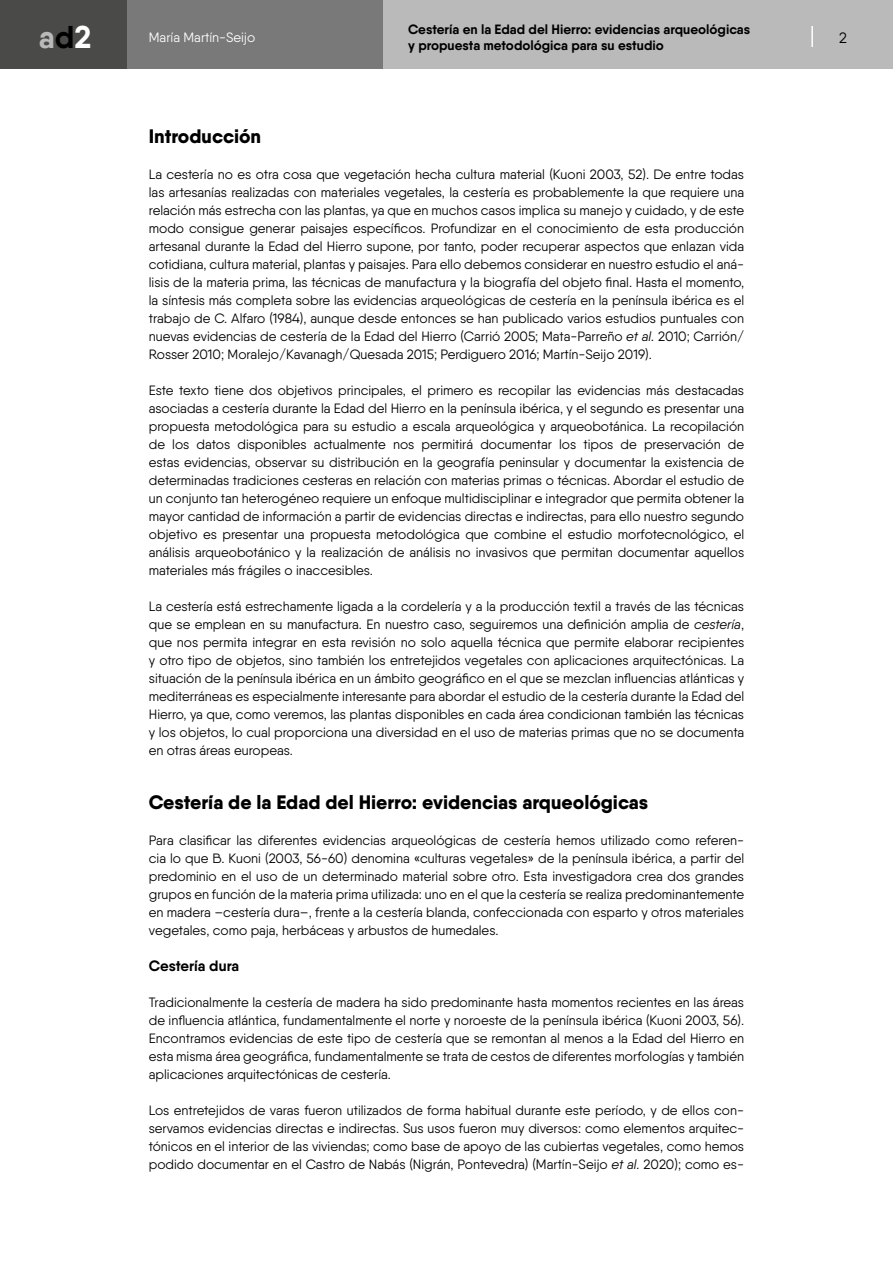
<style>
.page{position:relative;width:893px;height:1263px;background:#fff}
.page>*{position:absolute;margin:0;border:0;box-sizing:border-box;transform-origin:0 0}
.t1{font:700 31.5px "Qanelas";color:#bababa}
.t2{font:800 19.5px "Qanelas";color:#000}
.t3{font:700 15px "Qanelas";color:#000}
.t4{font:15px "Qanelas";color:#000}
.t5{font:13.5px/18px "Qanelas";color:#000;text-align:justify}
.t6{font:700 13.5px/16.5px "Qanelas";color:#000}
.t7{font:13.5px "Qanelas";color:#fff}
.s1{color:#000}
.s2{color:#fff}
.s3{font-style:italic}
</style>
<div class="page">
<div style="left:0;top:0;width:128px;height:68px;background:#4a4a49"></div>
<div style="left:383px;top:0;width:510px;height:68px;background:#bababa"></div>
<div style="left:128px;top:0;width:255px;height:68px;background:#797979"></div>
<hr style="left:811px;top:26px;width:2px;height:21px;background:#fff">
<p class="t7" style="left:149px;top:29px;width:108px">María Martín-Seijo</p>
<p class="t6" style="left:408px;top:21px;width:344px">Cestería en la Edad del Hierro: evidencias arqueológicas y propuesta metodológica para su estudio</p>
<h1 class="t1" style="left:39px;top:17px;width:54px">a<span class="s1">d</span><span class="s2">2</span></h1>
<p class="t4" style="left:839px;top:28px;width:9px">2</p>
<h2 class="t2" style="left:149px;top:124px;width:114px">Introducción</h2>
<p class="t5" style="left:149px;top:165px;width:597px">La cestería no es otra cosa que vegetación hecha cultura material (Kuoni 2003, 52). De entre todas las artesanías realizadas con materiales vegetales, la cestería es probablemente la que requiere una relación más estrecha con las plantas, ya que en muchos casos implica su manejo y cuidado, y de este modo consigue generar paisajes específicos. Profundizar en el conocimiento de esta producción artesanal durante la Edad del Hierro supone, por tanto, poder recuperar aspectos que enlazan vida cotidiana, cultura material, plantas y paisajes. Para ello debemos considerar en nuestro estudio el aná&shy;lisis de la materia prima, las técnicas de manufactura y la biografía del objeto final. Hasta el momento, la síntesis más completa sobre las evidencias arqueológicas de cestería en la península ibérica es el trabajo de C. Alfaro (1984), aunque desde entonces se han publicado varios estudios puntuales con nuevas evidencias de cestería de la Edad del Hierro (Carrió 2005; Mata-Parreño <span class="s3">et al.</span> 2010; Carrión/ Rosser 2010; Moralejo/Kavanagh/Quesada 2015; Perdiguero 2016; Martín-Seijo 2019).</p>
<p class="t5" style="left:149px;top:381px;width:597px">Este texto tiene dos objetivos principales, el primero es recopilar las evidencias más destacadas asociadas a cestería durante la Edad del Hierro en la península ibérica, y el segundo es presentar una propuesta metodológica para su estudio a escala arqueológica y arqueobotánica. La recopilación de los datos disponibles actualmente nos permitirá documentar los tipos de preservación de estas evidencias, observar su distribución en la geografía peninsular y documentar la existencia de determinadas tradiciones cesteras en relación con materias primas o técnicas. Abordar el estudio de un conjunto tan heterogéneo requiere un enfoque multidisciplinar e integrador que permita obtener la mayor cantidad de información a partir de evidencias directas e indirectas, para ello nuestro segundo objetivo es presentar una propuesta metodológica que combine el estudio morfotecnológico, el análisis arqueobotánico y la realización de análisis no invasivos que permitan documentar aquellos materiales más frágiles o inaccesibles.</p>
<p class="t5" style="left:149px;top:597px;width:597px">La cestería está estrechamente ligada a la cordelería y a la producción textil a través de las técnicas que se emplean en su manufactura. En nuestro caso, seguiremos una definición amplia de <span class="s3">cestería</span>, que nos permita integrar en esta revisión no solo aquella técnica que permite elaborar recipientes y otro tipo de objetos, sino también los entretejidos vegetales con aplicaciones arquitectónicas. La situación de la península ibérica en un ámbito geográfico en el que se mezclan influencias atlánticas y mediterráneas es especialmente interesante para abordar el estudio de la cestería durante la Edad del Hierro, ya que, como veremos, las plantas disponibles en cada área condicionan también las técnicas y los objetos, lo cual proporciona una diversidad en el uso de materias primas que no se documenta en otras áreas europeas.</p>
<h2 class="t2" style="left:149px;top:790px;width:501px">Cestería de la Edad del Hierro: evidencias arqueológicas</h2>
<p class="t5" style="left:149px;top:831px;width:597px">Para clasificar las diferentes evidencias arqueológicas de cestería hemos utilizado como referen&shy;cia lo que B. Kuoni (2003, 56-60) denomina «culturas vegetales» de la península ibérica, a partir del predominio en el uso de un determinado material sobre otro. Esta investigadora crea dos grandes grupos en función de la materia prima utilizada: uno en el que la cestería se realiza predominantemente en madera –cestería dura–, frente a la cestería blanda, confeccionada con esparto y otros materiales vegetales, como paja, herbáceas y arbustos de humedales.</p>
<p class="t3" style="left:149px;top:957px;width:92px">Cestería dura</p>
<p class="t5" style="left:149px;top:993px;width:597px">Tradicionalmente la cestería de madera ha sido predominante hasta momentos recientes en las áreas de influencia atlántica, fundamentalmente el norte y noroeste de la península ibérica (Kuoni 2003, 56).<br>Encontramos evidencias de este tipo de cestería que se remontan al menos a la Edad del Hierro en esta misma área geográfica, fundamentalmente se trata de cestos de diferentes morfologías y también aplicaciones arquitectónicas de cestería.</p>
<p class="t5" style="left:149px;top:1101px;width:597px">Los entretejidos de varas fueron utilizados de forma habitual durante este período, y de ellos con&shy;servamos evidencias directas e indirectas. Sus usos fueron muy diversos: como elementos arquitec&shy;tónicos en el interior de las viviendas; como base de apoyo de las cubiertas vegetales, como hemos podido documentar en el Castro de Nabás (Nigrán, Pontevedra) (Martín-Seijo <span class="s3">et al.</span> 2020); como es-</p>
</div>
